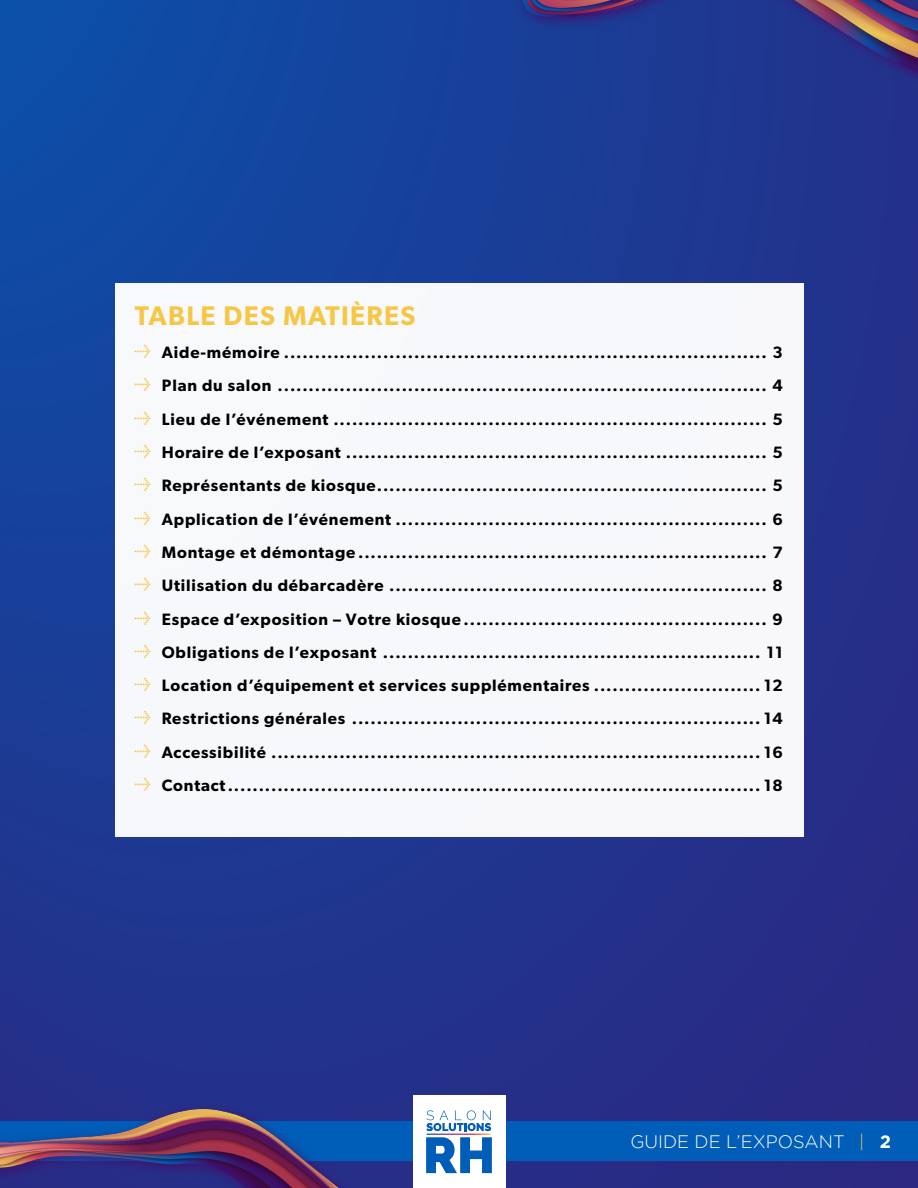
<style>
.page{position:relative;width:918px;height:1188px;background:#fff}
.page>*{position:absolute;margin:0;border:0;box-sizing:border-box;transform-origin:0 0}
.t1{font:600 27px "Gibson";letter-spacing:.05em;color:#f6c645}
.t2{font:300 18px "Gotham";color:#fff}
.t3{font:600 16.5px "Gibson";letter-spacing:.05em;color:#000}
.s1{font-weight:400;color:#f6c645}
.s2{color:#f6c645}
.s3{font-weight:700}
</style>
<div class="page">
<img style="left:0;top:0;width:918px;height:1188px">
<div style="left:0;top:1121px;width:918px;height:40px;background:#005eb8"></div>
<img style="left:0;top:984px;width:406px;height:204px">
<img style="left:478px;top:0;width:440px;height:85px">
<div style="left:413px;top:1095px;width:92px;height:93px;background:#fff"></div>
<svg style="left:426px;top:1110px;width:66px;height:63px"></svg>
<div style="left:115px;top:283px;width:688px;height:554px;background:#f7f8fb"></div>
<h1 class="t1" style="left:135px;top:299px;width:282px">TABLE DES MATIÈRES</h1>
<p class="t3" style="left:135px;top:343px;width:649px"><span class="s1">→</span> Aide-mémoire .............................................................................. 3</p>
<p class="t3" style="left:135px;top:376px;width:649px"><span class="s1">→</span> Plan du salon ............................................................................... 4</p>
<p class="t3" style="left:135px;top:409px;width:649px"><span class="s1">→</span> Lieu de l’événement ...................................................................... 5</p>
<p class="t3" style="left:135px;top:443px;width:649px"><span class="s1">→</span> Horaire de l’exposant .................................................................... 5</p>
<p class="t3" style="left:135px;top:476px;width:649px"><span class="s1">→</span> Représentants de kiosque............................................................... 5</p>
<p class="t3" style="left:135px;top:509px;width:649px"><span class="s1">→</span> Application de l’événement ............................................................ 6</p>
<p class="t3" style="left:135px;top:542px;width:649px"><span class="s1">→</span> Montage et démontage .................................................................. 7</p>
<p class="t3" style="left:135px;top:576px;width:649px"><span class="s1">→</span> Utilisation du débarcadère ............................................................. 8</p>
<p class="t3" style="left:135px;top:609px;width:649px"><span class="s1">→</span> Espace d’exposition – Votre kiosque ................................................. 9</p>
<p class="t3" style="left:135px;top:642px;width:649px"><span class="s1">→</span> Obligations de l’exposant ............................................................. 11</p>
<p class="t3" style="left:135px;top:676px;width:649px"><span class="s1">→</span> Location d’équipement et services supplémentaires ........................... 12</p>
<p class="t3" style="left:135px;top:709px;width:649px"><span class="s1">→</span> Restrictions générales .................................................................. 14</p>
<p class="t3" style="left:135px;top:742px;width:649px"><span class="s1">→</span> Accessibilité ............................................................................... 16</p>
<p class="t3" style="left:135px;top:775px;width:649px"><span class="s1">→</span> Contact...................................................................................... 18</p>
<p class="t2" style="left:630px;top:1130px;width:262px">GUIDE DE L’EXPOSANT <span class="s2">|</span> <span class="s3">2</span></p>
</div>
